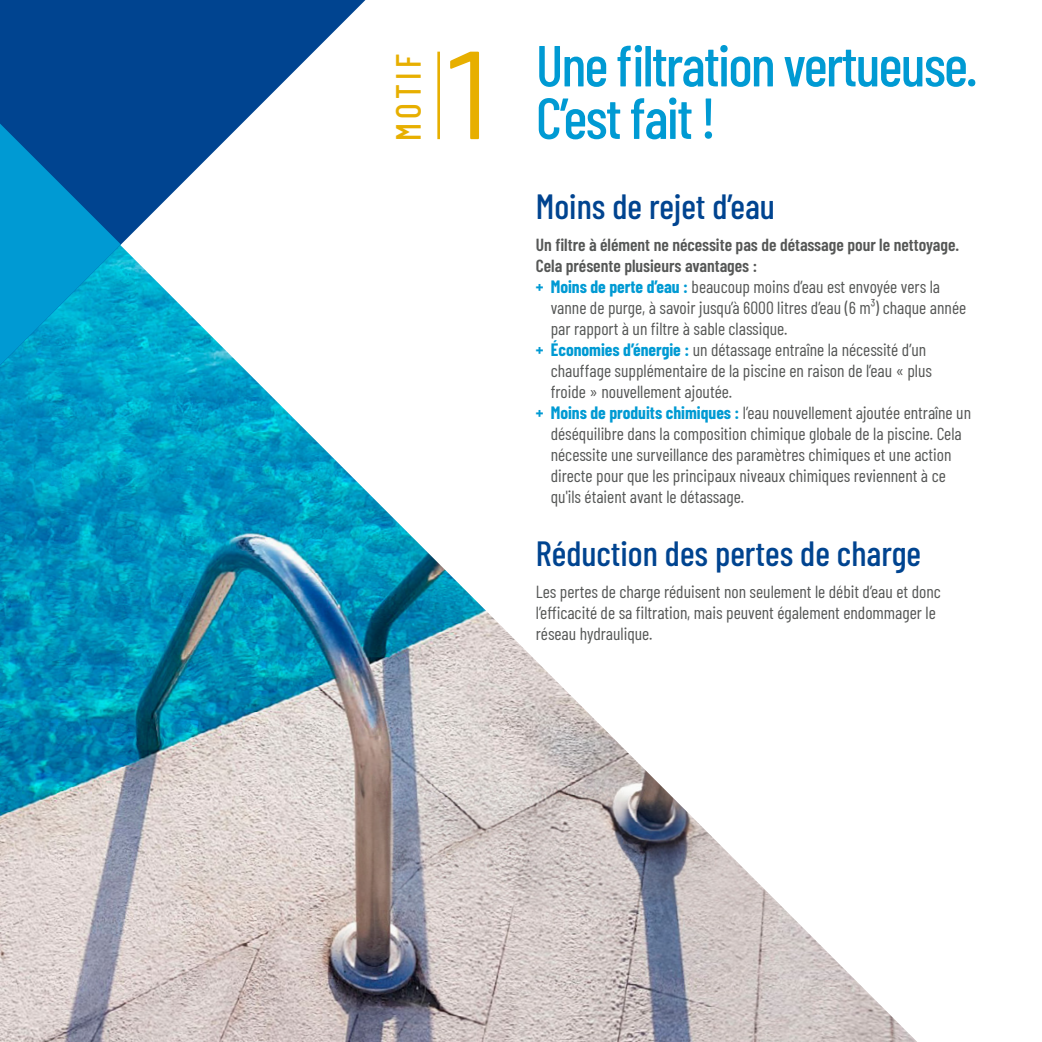
<style>
.page{position:relative;width:1042px;height:1042px;background:#fff}
.page>*{position:absolute;margin:0;border:0;box-sizing:border-box;transform-origin:0 0}
.t1{font:500 57.75px/52.5px "Barlow Condensed";letter-spacing:-.03em;color:#009ad3}
.t2{font:500 35px "Barlow Condensed";color:#004490}
.t3{font:500 35px "Barlow Condensed";letter-spacing:.13em;color:#e7af00}
.t4{font:17.5px/21px "Barlow Condensed";color:#555756}
.t5{font:600 17.5px/21px "Barlow Condensed";color:#555756}
.s1{font-weight:400;font-size:124.95px;color:#e7af00}
.s2{font-weight:700;color:#009ad3}
.s3{font-weight:400}
</style>
<div class="page">
<hr style="left:437px;top:52px;width:3px;height:87px;background:#e7af00">
<img style="left:0;top:125px;width:917px;height:917px">
<svg style="left:0;top:0;width:365px;height:365px"></svg>
<svg style="left:0;top:124px;width:121px;height:241px;background:#0087c0"></svg>
<h2 class="t3" style="left:383px;top:141px;width:89px;rotate:-90deg">MOTIF</h2>
<h1 class="t1" style="left:536px;top:35px;width:443px;text-indent:-94px"><span class="s1">1</span> Une filtration vertueuse.<br>C’est fait !</h1>
<h2 class="t2" style="left:536px;top:181px;width:241px">Moins de rejet d’eau</h2>
<p class="t5" style="left:536px;top:233px;width:425px">Un filtre à élément ne nécessite pas de détassage pour le nettoyage.<br>Cela présente plusieurs avantages :<br><span class="s2">+ Moins de perte d’eau :</span> <span class="s3">beaucoup moins d’eau est envoyée vers la</span></p>
<p class="t4" style="left:551px;top:296px;width:417px">vanne de purge, à savoir jusqu’à 6000 litres d’eau (6 m³) chaque année</p>
<p class="t4" style="left:551px;top:317px;width:238px">par rapport à un filtre à sable classique.</p>
<p class="t4" style="left:536px;top:338px;width:392px"><span class="s2">+ Économies d’énergie :</span> un détassage entraîne la nécessité d’un</p>
<p class="t4" style="left:551px;top:359px;width:383px">chauffage supplémentaire de la piscine en raison de l’eau « plus</p>
<p class="t4" style="left:551px;top:380px;width:183px">froide » nouvellement ajoutée.</p>
<p class="t4" style="left:536px;top:401px;width:437px"><span class="s2">+ Moins de produits chimiques :</span> l’eau nouvellement ajoutée entraîne un</p>
<p class="t4" style="left:551px;top:422px;width:412px">déséquilibre dans la composition chimique globale de la piscine. Cela</p>
<p class="t4" style="left:551px;top:443px;width:402px">nécessite une surveillance des paramètres chimiques et une action</p>
<p class="t4" style="left:551px;top:464px;width:396px">directe pour que les principaux niveaux chimiques reviennent à ce</p>
<p class="t4" style="left:551px;top:485px;width:195px">qu'ils étaient avant le détassage.</p>
<h2 class="t2" style="left:536px;top:529px;width:387px">Réduction des pertes de charge</h2>
<p class="t4" style="left:536px;top:580px;width:406px">Les pertes de charge réduisent non seulement le débit d’eau et donc l’efficacité de sa filtration, mais peuvent également endommager le réseau hydraulique.</p>
</div>
